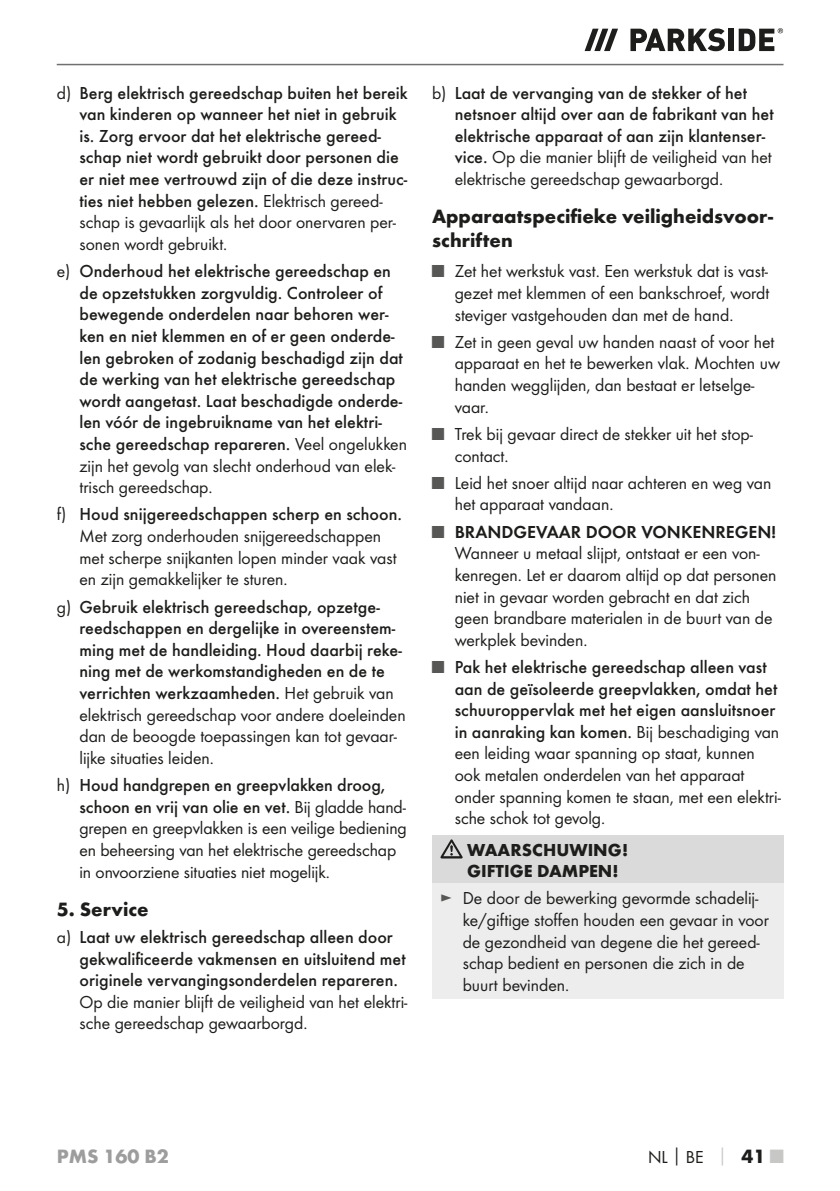
<style>
.page{position:relative;width:840px;height:1191px;background:#fff}
.page>*{position:absolute;margin:0;border:0;box-sizing:border-box;transform-origin:0 0}
.t1{font:700 20px/24px "Futura";color:#1d1d1b}
.t2{font:700 20px "Futura";color:#9d9d9d}
.t3{font:18px/21.6px "Futura Boo";color:#1d1d1b}
.t4{font:500 18px/21.6px "Futura";color:#1d1d1b}
.t5{font:18px "Futura Dem";color:#1d1d1b}
.t6{font:700 18px/21.6px "Futura";color:#1d1d1b}
.s1{font-family:"Futura Boo";font-weight:400}
.s2{font-family:"Futura";font-weight:500}
.s3{color:#575756}
.s4{font-family:"Futura Boo";color:#575756}
.s5{font-family:"Futura Boo";font-weight:400;color:#575756}
.s6{font-family:"Futura";font-weight:700}
.s7{font-family:"Futura";font-weight:700;color:#c7c7c6}
.s8{font-family:"Futura";font-weight:700;font-size:20px}
.s9{font-family:"Futura";font-weight:700;font-size:20px;color:#c7c7c6}
</style>
<div class="page">
<hr style="left:57px;top:64px;width:726px;height:1px;background:#70706f">
<svg style="left:584px;top:29px;width:33px;height:22px"></svg>
<svg style="left:630px;top:28px;width:94px;height:23px"></svg>
<div style="left:728px;top:29px;width:5px;height:22px;background:#1d1d1b"></div>
<svg style="left:738px;top:28px;width:44px;height:23px"></svg>
<div style="left:432px;top:835px;width:350px;height:48px;background:#dadada"></div>
<div style="left:432px;top:883px;width:350px;height:116px;background:#ededed"></div>
<svg style="left:440px;top:839px;width:22px;height:19px"></svg>
<p class="t4" style="left:79px;top:83px;width:329px;text-indent:-23px"><span class="s1">d)</span> Berg elektrisch gereedschap buiten het bereik van kinderen op wanneer het niet in gebruik is. Zorg ervoor dat het elektrische gereed&shy;schap niet wordt gebruikt door personen die er niet mee vertrouwd zijn of die deze instruc&shy;ties niet hebben gelezen. <span class="s1">Elektrisch gereed-</span></p>
<p class="t3" style="left:79px;top:212px;width:318px">schap is gevaarlijk als het door onervaren per&shy;sonen wordt gebruikt.</p>
<p class="t4" style="left:79px;top:261px;width:329px;text-indent:-23px"><span class="s1">e)</span> Onderhoud het elektrische gereedschap en de opzetstukken zorgvuldig. Controleer of bewegende onderdelen naar behoren wer&shy;ken en niet klemmen en of er geen onderde&shy;len gebroken of zodanig beschadigd zijn dat de werking van het elektrische gereedschap wordt aangetast. Laat beschadigde onderde&shy;len vóór de ingebruikname van het elektri&shy;sche gereedschap repareren. <span class="s1">Veel ongelukken</span></p>
<p class="t3" style="left:79px;top:455px;width:317px">zijn het gevolg van slecht onderhoud van elek&shy;trisch gereedschap.</p>
<p class="t4" style="left:57px;top:504px;width:346px"><span class="s1">f)</span> Houd snijgereedschappen scherp en schoon.</p>
<p class="t3" style="left:79px;top:526px;width:318px">Met zorg onderhouden snijgereedschappen met scherpe snijkanten lopen minder vaak vast en zijn gemakkelijker te sturen.</p>
<p class="t4" style="left:79px;top:596px;width:324px;text-indent:-23px"><span class="s1">g)</span> Gebruik elektrisch gereedschap, opzetge&shy;reedschappen en dergelijke in overeenstem&shy;ming met de handleiding. Houd daarbij reke&shy;ning met de werkomstandigheden en de te verrichten werkzaamheden. <span class="s1">Het gebruik van</span></p>
<p class="t3" style="left:79px;top:704px;width:327px">elektrisch gereedschap voor andere doeleinden dan de beoogde toepassingen kan tot gevaar&shy;lijke situaties leiden.</p>
<p class="t4" style="left:79px;top:775px;width:328px;text-indent:-23px"><span class="s1">h)</span> Houd handgrepen en greepvlakken droog, schoon en vrij van olie en vet. <span class="s1">Bij gladde hand-</span></p>
<p class="t3" style="left:79px;top:818px;width:329px">grepen en greepvlakken is een veilige bediening en beheersing van het elektrische gereedschap in onvoorziene situaties niet mogelijk.</p>
<p class="t1" style="left:57px;top:898px;width:93px">5. Service</p>
<p class="t4" style="left:79px;top:927px;width:327px;text-indent:-23px"><span class="s1">a)</span> Laat uw elektrisch gereedschap alleen door gekwalificeerde vakmensen en uitsluitend met originele vervangingsonderdelen repareren.</p>
<p class="t3" style="left:79px;top:991px;width:329px">Op die manier blijft de veiligheid van het elektri&shy;sche gereedschap gewaarborgd.</p>
<p class="t4" style="left:454px;top:83px;width:320px;text-indent:-23px"><span class="s1">b)</span> Laat de vervanging van de stekker of het netsnoer altijd over aan de fabrikant van het elektrische apparaat of aan zijn klantenser-</p>
<p class="t3" style="left:454px;top:147px;width:318px"><span class="s2">vice.</span> Op die manier blijft de veiligheid van het elektrische gereedschap gewaarborgd.</p>
<p class="t1" style="left:432px;top:206px;width:342px">Apparaatspecifieke veiligheidsvoor&shy;schriften</p>
<p class="t3" style="left:454px;top:261px;width:316px;text-align:justify;text-indent:-23px"><span class="s3">■</span> Zet het werkstuk vast. Een werkstuk dat is vast&shy;gezet met klemmen of een bankschroef, wordt steviger vastgehouden dan met de hand.</p>
<p class="t3" style="left:454px;top:332px;width:326px;text-indent:-23px"><span class="s3">■</span> Zet in geen geval uw handen naast of voor het apparaat en het te bewerken vlak. Mochten uw handen wegglijden, dan bestaat er letselge&shy;vaar.</p>
<p class="t3" style="left:454px;top:424px;width:300px;text-indent:-23px"><span class="s3">■</span> Trek bij gevaar direct de stekker uit het stop&shy;contact.</p>
<p class="t3" style="left:454px;top:473px;width:318px;text-indent:-23px"><span class="s3">■</span> Leid het snoer altijd naar achteren en weg van het apparaat vandaan.</p>
<p class="t5" style="left:432px;top:523px;width:345px"><span class="s4">■</span> BRANDGEVAAR DOOR VONKENREGEN!</p>
<p class="t3" style="left:454px;top:543px;width:323px">Wanneer u metaal slijpt, ontstaat er een von&shy;kenregen. Let er daarom altijd op dat personen niet in gevaar worden gebracht en dat zich geen brandbare materialen in de buurt van de werkplek bevinden.</p>
<p class="t4" style="left:454px;top:657px;width:326px;text-indent:-23px"><span class="s5">■</span> Pak het elektrische gereedschap alleen vast aan de geïsoleerde greepvlakken, omdat het schuuroppervlak met het eigen aansluitsnoer in aanraking kan komen. <span class="s1">Bij beschadiging van</span></p>
<p class="t3" style="left:454px;top:743px;width:327px">een leiding waar spanning op staat, kunnen ook metalen onderdelen van het apparaat onder spanning komen te staan, met een elektri&shy;sche schok tot gevolg.</p>
<p class="t6" style="left:467px;top:840px;width:162px">WAARSCHUWING!<br>GIFTIGE DAMPEN!</p>
<p class="t3" style="left:462px;top:888px;width:307px;text-indent:-23px"><span class="s3">►</span> De door de bewerking gevormde schadelij&shy;ke/giftige stoffen houden een gevaar in voor de gezondheid van degene die het gereed&shy;schap bedient en personen die zich in de buurt bevinden.</p>
<p class="t2" style="left:57px;top:1147px;width:114px">PMS 160 B2</p>
<p class="t3" style="left:647px;top:1146px;width:137px">NL<span class="s6">│</span>BE <span class="s7">│</span> <span class="s8">41</span> <span class="s9">■</span></p>
</div>
